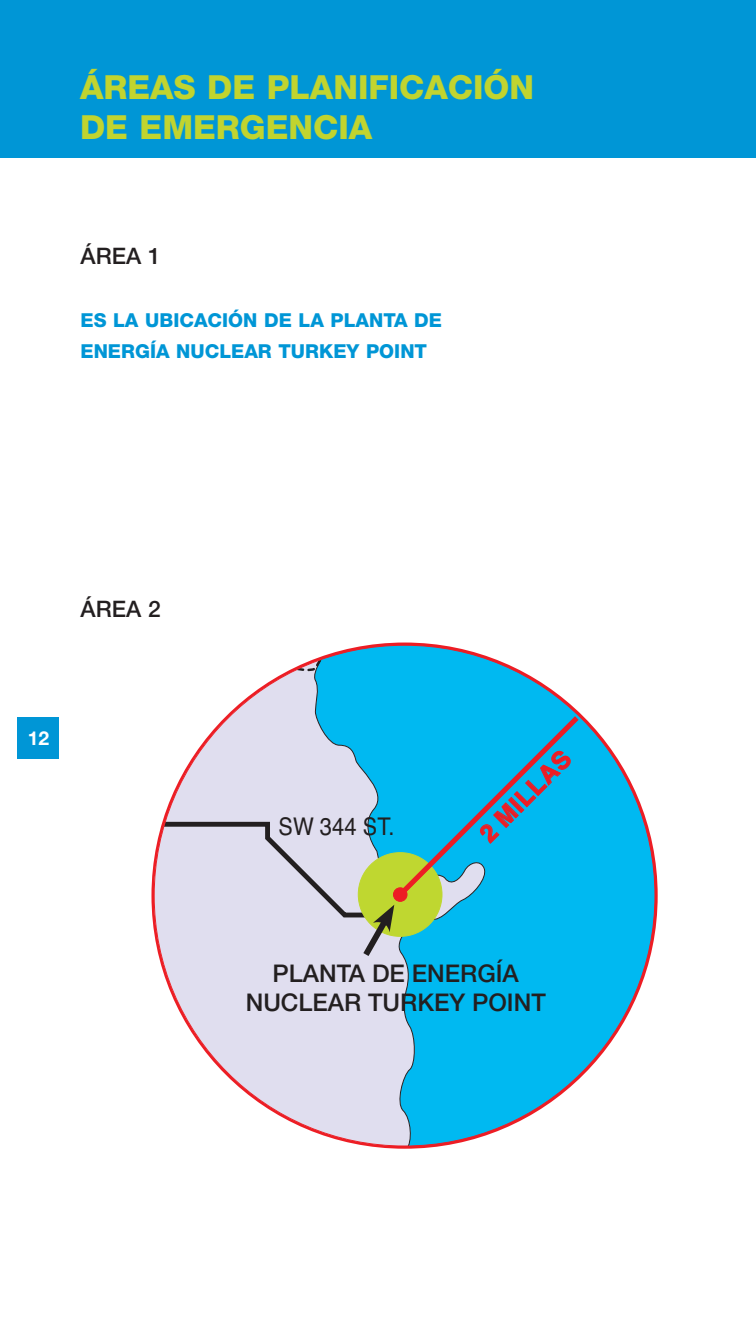
<style>
.page{position:relative;width:756px;height:1323px;background:#fff}
.page>*{position:absolute;margin:0;border:0;box-sizing:border-box;transform-origin:0 0}
.t1{font:800 33.25px/39.9px "Helvetica Neue LT Std";color:#c1d42f}
.t2{font:500 24.32px/29.2px "Helvetica Neue LT Std";color:#231f20;text-align:center}
.t3{font:24.32px "Helvetica";color:#231f20;scale:.9 1}
.t4{font:700 24.32px "Helvetica";color:#ed1d24}
.t5{font:500 22.75px "Helvetica Neue LT Std";color:#231f20}
.t6{font:800 19.25px/31.5px "Helvetica Neue LT Std";color:#0096d6}
.t7{font:700 19.25px "Helvetica Neue LT Std";color:#fff}
</style>
<div class="page">
<div style="left:18px;top:717px;width:41px;height:42px;background:#0096d6"></div>
<div style="left:0;top:0;width:756px;height:158px;background:#0096d6"></div>
<svg style="left:153px;top:644px;width:503px;height:503px"></svg>
<div style="left:358px;top:853px;width:84px;height:83px;background:#bfd730;border-radius:50%"></div>
<div style="left:393px;top:888px;width:14px;height:13px;background:#ed1d24;border-radius:50%"></div>
<div style="left:393px;top:887px;width:14px;height:15px;border:1px solid #ed1d24;border-radius:50%"></div>
<svg style="left:397px;top:716px;width:182px;height:181px;background:#1cb1dc"></svg>
<svg style="left:153px;top:643px;width:230px;height:183px"></svg>
<svg style="left:358px;top:905px;width:37px;height:58px"></svg>
<h1 class="t1" style="left:80px;top:67px;width:456px">ÁREAS DE PLANIFICACIÓN<br>DE EMERGENCIA</h1>
<p class="t5" style="left:81px;top:242px;width:82px">ÁREA 1</p>
<p class="t6" style="left:81px;top:304px;width:363px">ES LA UBICACIÓN DE LA PLANTA DE<br>ENERGÍA NUCLEAR TURKEY POINT</p>
<p class="t5" style="left:81px;top:595px;width:82px">ÁREA 2</p>
<p class="t7" style="left:28px;top:726px;width:23px">12</p>
<p class="t3" style="left:279px;top:808px;width:130px">SW 344 ST.</p>
<p class="t4" style="left:470px;top:824px;width:119px;rotate:-45deg">2 MILLAS</p>
<p class="t2" style="left:246px;top:958px;width:302px">PLANTA DE ENERGÍA<br>NUCLEAR TURKEY POINT</p>
</div>
